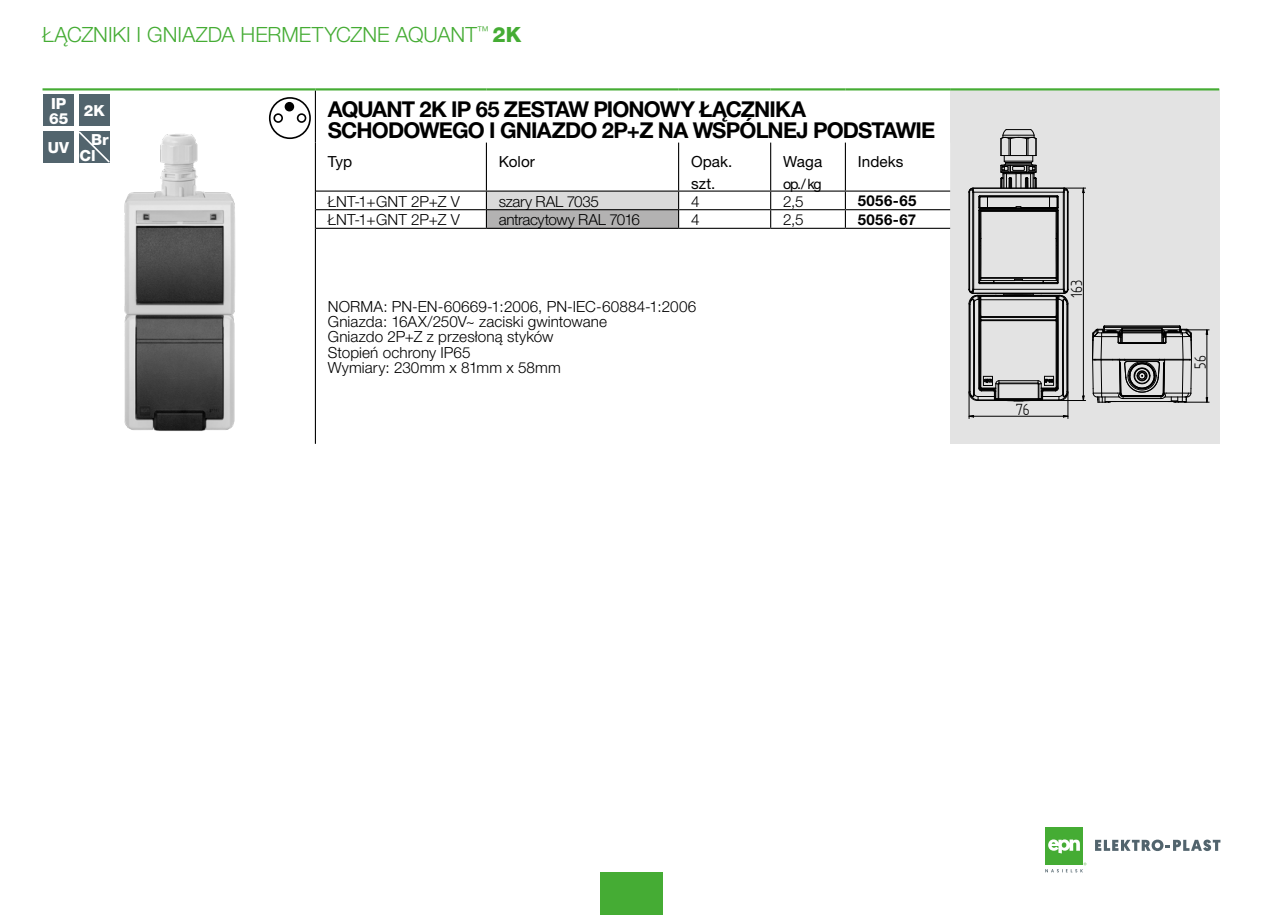
<style>
.page{position:relative;width:1263px;height:915px;background:#fff}
.page>*{position:absolute;margin:0;border:0;box-sizing:border-box;transform-origin:0 0}
.Normalny{font:700 21.9px/21.9px "Helvetica Neue CE";letter-spacing:-.04em;color:#000}
.t1{font:300 21px "Helvetica Neue CE";letter-spacing:-.005em;color:#45ac34}
.t2{font:18.3px "Solid Edge ISO";color:#000}
.Normalny-2{font:300 15.3px/15.3px "Helvetica Neue CE";letter-spacing:.005em;color:#000}
.t3{font:15.3px "Helvetica Neue CE";letter-spacing:.005em;color:#000}
.Normalny-3{font:300 15.3px "Helvetica Neue CE";letter-spacing:-.03em;color:#000}
.Normalny-4{font:300 15.3px "Helvetica Neue CE";letter-spacing:-.02em;color:#000}
.Normalny-5{font:800 15.3px "Helvetica Neue CE";color:#fff}
.t4{font:700 15px "Helvetica Neue CE";letter-spacing:.025em;color:#000}
.t5{font:14.25px "Helvetica Neue CE";color:#000}
.s1{font-weight:800}
</style>
<div class="page">
<div style="left:600px;top:872px;width:63px;height:42px;background:#45ac34"></div>
<div style="left:1045px;top:827px;width:38px;height:38px;background:#45ac34"></div>
<svg style="left:1048px;top:839px;width:32px;height:14px"></svg>
<svg style="left:1095px;top:839px;width:125px;height:11px"></svg>
<svg style="left:1045px;top:862px;width:41px;height:10px"></svg>
<div style="left:269px;top:97px;width:42px;height:42px;border:2px solid #000;border-radius:50%"></div>
<div style="left:273px;top:113px;width:10px;height:10px;border:2px solid #000;border-radius:50%"></div>
<div style="left:297px;top:113px;width:9px;height:10px;border:2px solid #000;border-radius:50%"></div>
<div style="left:285px;top:103px;width:8px;height:8px;background:#000;border-radius:50%"></div>
<div style="left:285px;top:102px;width:9px;height:9px;border:2px solid #000;border-radius:50%"></div>
<div style="left:950px;top:89px;width:269px;height:354px;background:#e3e3e3"></div>
<hr style="left:315px;top:90px;width:1px;height:52px;background:#000">
<svg style="left:315px;top:142px;width:635px;height:86px"></svg>
<hr style="left:315px;top:228px;width:1px;height:215px;background:#000">
<hr style="left:486px;top:142px;width:1px;height:48px;background:#000">
<hr style="left:678px;top:142px;width:1px;height:48px;background:#000">
<hr style="left:770px;top:142px;width:1px;height:48px;background:#000">
<hr style="left:845px;top:142px;width:1px;height:48px;background:#000">
<hr style="left:316px;top:190px;width:171px;height:1px;background:#000">
<hr style="left:487px;top:190px;width:192px;height:1px;background:#000">
<hr style="left:679px;top:190px;width:92px;height:1px;background:#000">
<hr style="left:771px;top:190px;width:74px;height:1px;background:#000">
<hr style="left:845px;top:190px;width:105px;height:1px;background:#000">
<hr style="left:316px;top:209px;width:170px;height:1px;background:#000">
<hr style="left:316px;top:228px;width:170px;height:1px;background:#000">
<hr style="left:487px;top:209px;width:191px;height:1px;background:#000">
<hr style="left:486px;top:228px;width:193px;height:1px;background:#000">
<hr style="left:679px;top:209px;width:92px;height:1px;background:#000">
<hr style="left:771px;top:209px;width:74px;height:1px;background:#000">
<hr style="left:845px;top:209px;width:105px;height:1px;background:#000">
<hr style="left:845px;top:228px;width:105px;height:1px;background:#000">
<hr style="left:679px;top:228px;width:92px;height:1px;background:#000">
<hr style="left:771px;top:228px;width:74px;height:1px;background:#000">
<hr style="left:43px;top:88px;width:272px;height:2px;background:#45ac34">
<hr style="left:315px;top:88px;width:171px;height:2px;background:#45ac34">
<hr style="left:486px;top:88px;width:193px;height:2px;background:#45ac34">
<hr style="left:679px;top:88px;width:92px;height:2px;background:#45ac34">
<hr style="left:771px;top:88px;width:74px;height:2px;background:#45ac34">
<hr style="left:845px;top:88px;width:105px;height:2px;background:#45ac34">
<hr style="left:950px;top:88px;width:269px;height:2px;background:#45ac34">
<img style="left:124px;top:134px;width:112px;height:297px">
<svg style="left:1092px;top:325px;width:117px;height:78px"></svg>
<hr style="left:1206px;top:330px;width:1px;height:72px;background:#000">
<svg style="left:968px;top:129px;width:117px;height:289px"></svg>
<hr style="left:1083px;top:188px;width:1px;height:212px;background:#000">
<div style="left:43px;top:95px;width:31px;height:31px;background:#52646d"></div>
<div style="left:79px;top:95px;width:31px;height:31px;background:#52646d"></div>
<div style="left:43px;top:131px;width:31px;height:31px;background:#52646d"></div>
<svg style="left:79px;top:131px;width:31px;height:32px"></svg>
<h2 class="t1" style="left:43px;top:21px;width:480px">ŁĄCZNIKI I GNIAZDA HERMETYCZNE AQUANT<sup>™</sup> <span class="s1">2K</span></h2>
<p class="Normalny-5" style="left:51px;top:94px;width:17px">IP</p>
<p class="Normalny-5" style="left:49px;top:109px;width:21px">65</p>
<p class="Normalny-5" style="left:48px;top:138px;width:23px">UV</p>
<p class="Normalny-5" style="left:84px;top:101px;width:22px">2K</p>
<p class="Normalny-5" style="left:91px;top:130px;width:19px">Br</p>
<p class="Normalny-5" style="left:80px;top:146px;width:18px">Cl</p>
<p class="Normalny" style="left:328px;top:98px;width:609px">AQUANT 2K IP 65 ZESTAW PIONOWY ŁĄCZNIKA<br>SCHODOWEGO I GNIAZDO 2P+Z NA WSPÓLNEJ PODSTAWIE</p>
<p class="t3" style="left:328px;top:152px;width:26px">Typ</p>
<p class="t3" style="left:499px;top:152px;width:38px">Kolor</p>
<p class="t3" style="left:691px;top:152px;width:43px">Opak.</p>
<p class="t3" style="left:691px;top:174px;width:26px">szt.</p>
<p class="t3" style="left:783px;top:152px;width:41px">Waga</p>
<p class="t5" style="left:783px;top:175px;width:40px">op./ kg</p>
<p class="t3" style="left:858px;top:152px;width:47px">Indeks</p>
<p class="Normalny-2" style="left:328px;top:193px;width:134px">ŁNT-1+GNT 2P+Z V</p>
<p class="Normalny-4" style="left:499px;top:192px;width:102px">szary RAL 7035</p>
<p class="Normalny-2" style="left:691px;top:193px;width:10px">4</p>
<p class="Normalny-2" style="left:783px;top:193px;width:22px">2,5</p>
<p class="t4" style="left:858px;top:191px;width:60px">5056-65</p>
<p class="Normalny-2" style="left:328px;top:212px;width:134px">ŁNT-1+GNT 2P+Z V</p>
<p class="Normalny-3" style="left:499px;top:210px;width:143px">antracytowy RAL 7016</p>
<p class="Normalny-2" style="left:691px;top:212px;width:10px">4</p>
<p class="Normalny-2" style="left:783px;top:212px;width:22px">2,5</p>
<p class="t4" style="left:858px;top:210px;width:60px">5056-67</p>
<p class="Normalny-2" style="left:328px;top:298px;width:370px">NORMA: PN-EN-60669-1:2006, PN-IEC-60884-1:2006</p>
<p class="Normalny-2" style="left:328px;top:313px;width:281px">Gniazda: 16AX/250V~ zaciski gwintowane</p>
<p class="Normalny-2" style="left:328px;top:329px;width:227px">Gniazdo 2P+Z z przesłoną styków<br>Stopień ochrony IP65</p>
<p class="Normalny-2" style="left:328px;top:359px;width:235px">Wymiary: 230mm x 81mm x 58mm</p>
<p class="t2" style="left:1067px;top:298px;width:19px;rotate:-90deg">163</p>
<p class="t2" style="left:1016px;top:400px;width:16px">76</p>
<p class="t2" style="left:1191px;top:368px;width:15px;rotate:-90deg">56</p>
</div>
